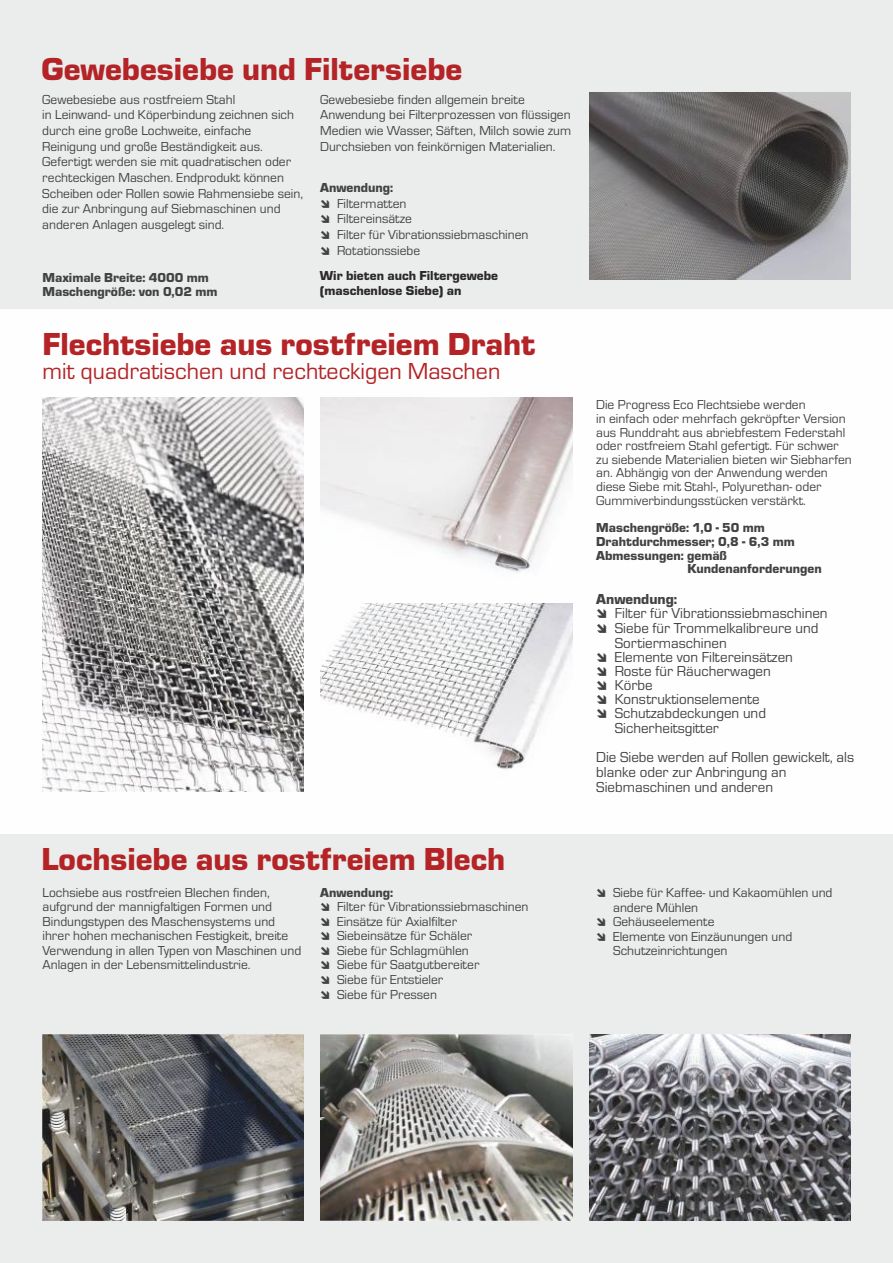
<style>
.page{position:relative;width:893px;height:1263px;background:#ebecec}
.page>*{position:absolute;margin:0;border:0;box-sizing:border-box;transform-origin:0 0}
.t1{font:900 33px "Eurostar";color:#b42326}
.t2{font:24px "Eurostar";color:#b42326}
.t3{font:15px/14.4px "Eurostar";color:#434242}
.t4{font:900 15px "Eurostar";color:#434242}
.t5{font:13.5px/14.5px "Eurostar";color:#434242}
.t6{font:900 13.5px/13.6px "Eurostar";color:#434242}
.t7{font:900 13.5px/14.7px "Eurostar";color:#2b2a29}
</style>
<div class="page">
<div style="left:0;top:310px;width:893px;height:524px;background:#fefefe"></div>
<img style="left:43px;top:398px;width:261px;height:394px">
<img style="left:589px;top:92px;width:261px;height:187px">
<img style="left:589px;top:1035px;width:261px;height:185px">
<img style="left:320px;top:1035px;width:253px;height:185px">
<img style="left:43px;top:1035px;width:261px;height:185px">
<img style="left:320px;top:398px;width:253px;height:174px">
<img style="left:320px;top:603px;width:253px;height:167px">
<h1 class="t1" style="left:41px;top:54px;width:422px">Gewebesiebe und Filtersiebe</h1>
<p class="t5" style="left:42px;top:92px;width:262px;line-height:15.6px">Gewebesiebe aus rostfreiem Stahl<br>in Leinwand- und Köperbindung zeichnen sich durch eine große Lochweite, einfache Reinigung und große Beständigkeit aus.<br>Gefertigt werden sie mit quadratischen oder rechteckigen Maschen. Endprodukt können Scheiben oder Rollen sowie Rahmensiebe sein, die zur Anbringung auf Siebmaschinen und anderen Anlagen ausgelegt sind.</p>
<p class="t5" style="left:320px;top:92px;width:253px;line-height:15.6px">Gewebesiebe finden allgemein breite Anwendung bei Filterprozessen von flüssigen Medien wie Wasser, Säften, Milch sowie zum Durchsieben von feinkörnigen Materialien.</p>
<p class="t6" style="left:320px;top:182px;width:74px">Anwendung:</p>
<p class="t5" style="left:337px;top:196px;width:193px;line-height:15.6px">Filtermatten<br>Filtereinsätze<br>Filter für Vibrationssiebmaschinen<br>Rotationssiebe</p>
<p class="t6" style="left:43px;top:272px;width:177px">Maximale Breite: 4000 mm<br>Maschengröße: von 0,02 mm</p>
<p class="t7" style="left:320px;top:269px;width:180px">Wir bieten auch Filtergewebe (maschenlose Siebe) an</p>
<h1 class="t1" style="left:43px;top:330px;width:494px">Flechtsiebe aus rostfreiem Draht</h1>
<h2 class="t2" style="left:43px;top:360px;width:459px">mit quadratischen und rechteckigen Maschen</h2>
<h1 class="t1" style="left:41px;top:844px;width:465px">Lochsiebe aus rostfreiem Blech</h1>
<p class="t5" style="left:43px;top:886px;width:260px">Lochsiebe aus rostfreien Blechen finden, aufgrund der mannigfaltigen Formen und Bindungstypen des Maschensystems und ihrer hohen mechanischen Festigkeit, breite Verwendung in allen Typen von Maschinen und Anlagen in der Lebensmittelindustrie.</p>
<p class="t6" style="left:320px;top:886px;width:74px">Anwendung:</p>
<p class="t5" style="left:337px;top:900px;width:193px">Filter für Vibrationssiebmaschinen<br>Einsätze für Axialfilter<br>Siebeinsätze für Schäler<br>Siebe für Schlagmühlen<br>Siebe für Saatgutbereiter<br>Siebe für Entstieler<br>Siebe für Pressen</p>
<p class="t5" style="left:596px;top:399px;width:257px;line-height:13.6px">Die Progress Eco Flechtsiebe werden<br>in einfach oder mehrfach gekröpfter Version aus Runddraht aus abriebfestem Federstahl oder rostfreiem Stahl gefertigt. Für schwer zu siebende Materialien bieten wir Siebharfen an. Abhängig von der Anwendung werden diese Siebe mit Stahl-, Polyurethan- oder Gummiverbindungsstücken verstärkt.</p>
<p class="t6" style="left:596px;top:522px;width:170px">Maschengröße: 1,0 - 50 mm</p>
<p class="t6" style="left:596px;top:535px;width:200px">Drahtdurchmesser; 0,8 - 6,3 mm</p>
<p class="t6" style="left:596px;top:549px;width:132px">Abmessungen: gemäß</p>
<p class="t6" style="left:687px;top:563px;width:136px">Kundenanforderungen</p>
<p class="t4" style="left:596px;top:592px;width:83px">Anwendung:</p>
<p class="t3" style="left:615px;top:607px;width:214px">Filter für Vibrationssiebmaschinen<br>Siebe für Trommelkalibreure und<br>Sortiermaschinen<br>Elemente von Filtereinsätzen<br>Roste für Räucherwagen<br>Körbe<br>Konstruktionselemente<br>Schutzabdeckungen und<br>Sicherheitsgitter</p>
<p class="t3" style="left:596px;top:751px;width:259px;line-height:15px">Die Siebe werden auf Rollen gewickelt, als blanke oder zur Anbringung an<br>Siebmaschinen und anderen</p>
<p class="t5" style="left:613px;top:886px;width:221px">Siebe für Kaffee- und Kakaomühlen und andere Mühlen<br>Gehäuseelemente<br>Elemente von Einzäunungen und<br>Schutzeinrichtungen</p>
</div>
